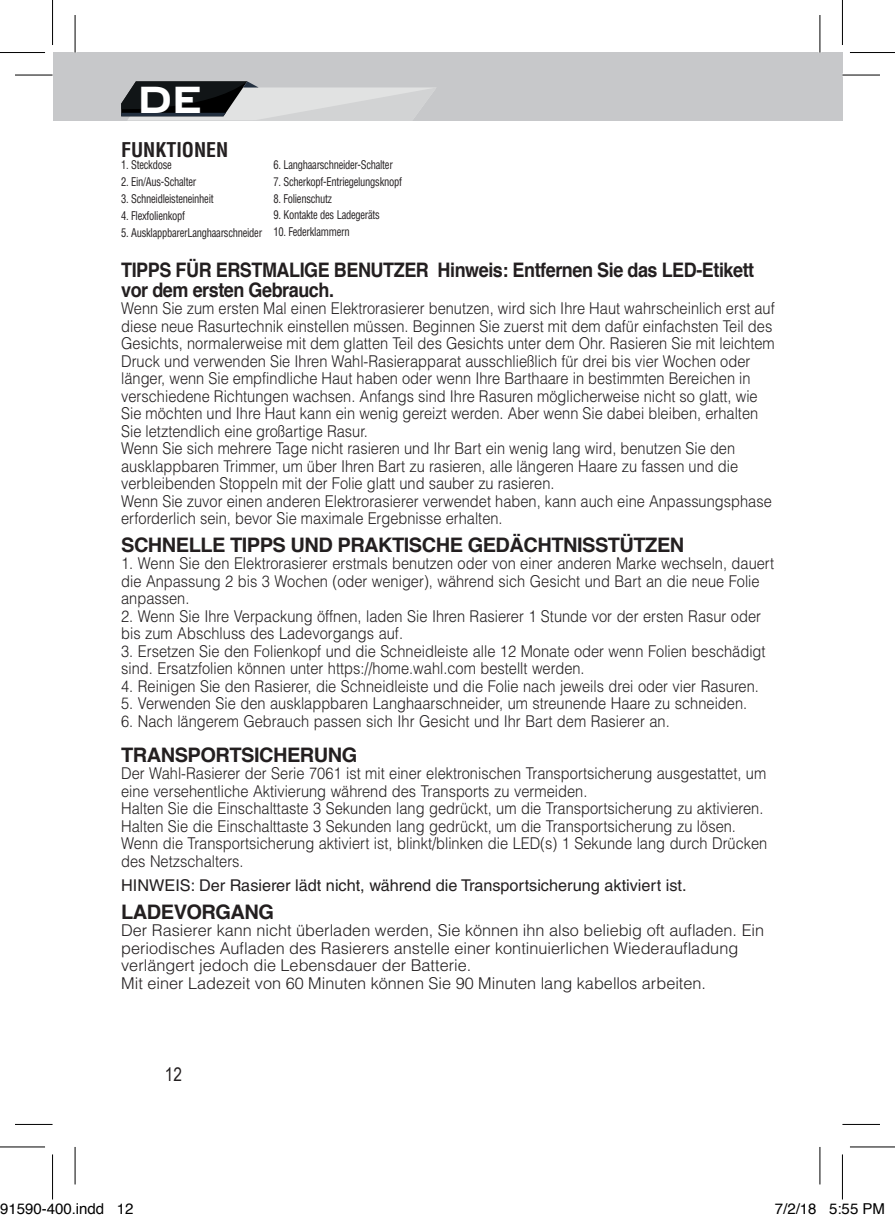
<style>
.page{position:relative;width:895px;height:1222px;background:#fff}
.page>*{position:absolute;margin:0;border:0;box-sizing:border-box;transform-origin:0 0}
.t1{font:700 37.5px "Bank Gothic";color:#fff}
.t2{font:700 20px/20px "Helvetica";letter-spacing:-.025em;color:#231f20;scale:.9 1}
.t3{font:700 20px "Helvetica";letter-spacing:-.025em;color:#231f20}
.t4{font:700 condensed 19.75px "Helvetica LT Std";color:#231f20}
.t5{font:18.75px "Arial Narrow";color:#231f20}
.t6{font:300 16.25px/17.5px "Helvetica LT Std";color:#231f20;scale:.9 1}
.t7{font:300 16.25px/17.5px "Helvetica LT Std";color:#231f20}
.t8{font:16.25px "Helvetica LT Std";color:#231f20}
.t9{font:15px "Helvetica";color:#000}
.t10{font:condensed 11.75px "Helvetica LT Std";letter-spacing:-.025em;color:#231f20;scale:.9 1}
</style>
<div class="page">
<div style="left:54px;top:52px;width:788px;height:69px;background:#c7c8ca"></div>
<svg style="left:121px;top:81px;width:315px;height:39px"></svg>
<svg style="left:15px;top:74px;width:37px;height:1px"></svg>
<svg style="left:842px;top:73px;width:37px;height:4px"></svg>
<svg style="left:73px;top:15px;width:4px;height:38px"></svg>
<svg style="left:74px;top:1147px;width:1px;height:37px"></svg>
<hr style="left:818px;top:15px;width:3px;height:38px;background:#fff">
<hr style="left:15px;top:75px;width:37px;height:1px;background:#000">
<hr style="left:842px;top:75px;width:37px;height:1px;background:#000">
<hr style="left:15px;top:1123px;width:37px;height:1px;background:#000">
<hr style="left:842px;top:1123px;width:37px;height:1px;background:#000">
<hr style="left:75px;top:15px;width:1px;height:38px;background:#000">
<hr style="left:75px;top:1146px;width:1px;height:38px;background:#000">
<hr style="left:819px;top:15px;width:1px;height:38px;background:#000">
<hr style="left:819px;top:1146px;width:1px;height:38px;background:#000">
<hr style="left:0;top:52px;width:45px;height:1px;background:#000">
<hr style="left:849px;top:52px;width:45px;height:1px;background:#000">
<hr style="left:0;top:1146px;width:45px;height:1px;background:#000">
<hr style="left:849px;top:1146px;width:45px;height:1px;background:#000">
<hr style="left:52px;top:0;width:1px;height:45px;background:#000">
<hr style="left:52px;top:1154px;width:1px;height:45px;background:#000">
<hr style="left:841px;top:0;width:1px;height:45px;background:#000">
<hr style="left:841px;top:1154px;width:1px;height:45px;background:#000">
<h1 class="t1" style="left:138px;top:77px;width:66px">DE</h1>
<p class="t4" style="left:121px;top:137px;width:108px">FUNKTIONEN</p>
<p class="t10" style="left:121px;top:158px;width:58px">1. Steckdose</p>
<p class="t10" style="left:121px;top:175px;width:85px">2. Ein/Aus-Schalter</p>
<p class="t10" style="left:121px;top:191px;width:104px">3. Schneidleisteneinheit</p>
<p class="t10" style="left:121px;top:208px;width:72px">4. Flexfolienkopf</p>
<p class="t10" style="left:121px;top:225px;width:158px">5. AusklappbarerLanghaarschneider</p>
<p class="t10" style="left:273px;top:157px;width:134px">6. Langhaarschneider-Schalter</p>
<p class="t10" style="left:273px;top:174px;width:144px">7. Scherkopf-Entriegelungsknopf</p>
<p class="t10" style="left:273px;top:191px;width:67px">8. Folienschutz</p>
<p class="t10" style="left:273px;top:208px;width:120px">9. Kontakte des Ladegeräts</p>
<p class="t10" style="left:273px;top:225px;width:86px">10. Federklammern</p>
<p class="t2" style="left:121px;top:260px;width:704px">TIPPS FÜR ERSTMALIGE BENUTZER Hinweis: Entfernen Sie das LED-Etikett vor dem ersten Gebrauch.</p>
<p class="t6" style="left:121px;top:299px;width:727px">Wenn Sie zum ersten Mal einen Elektrorasierer benutzen, wird sich Ihre Haut wahrscheinlich erst auf diese neue Rasurtechnik einstellen müssen. Beginnen Sie zuerst mit dem dafür einfachsten Teil des Gesichts, normalerweise mit dem glatten Teil des Gesichts unter dem Ohr. Rasieren Sie mit leichtem Druck und verwenden Sie Ihren Wahl-Rasierapparat ausschließlich für drei bis vier Wochen oder länger, wenn Sie empfindliche Haut haben oder wenn Ihre Barthaare in bestimmten Bereichen in verschiedene Richtungen wachsen. Anfangs sind Ihre Rasuren möglicherweise nicht so glatt, wie Sie möchten und Ihre Haut kann ein wenig gereizt werden. Aber wenn Sie dabei bleiben, erhalten Sie letztendlich eine großartige Rasur.<br>Wenn Sie sich mehrere Tage nicht rasieren und Ihr Bart ein wenig lang wird, benutzen Sie den ausklappbaren Trimmer, um über Ihren Bart zu rasieren, alle längeren Haare zu fassen und die verbleibenden Stoppeln mit der Folie glatt und sauber zu rasieren.<br>Wenn Sie zuvor einen anderen Elektrorasierer verwendet haben, kann auch eine Anpassungsphase erforderlich sein, bevor Sie maximale Ergebnisse erhalten.</p>
<p class="t3" style="left:121px;top:528px;width:564px">SCHNELLE TIPPS UND PRAKTISCHE GEDÄCHTNISSTÜTZEN</p>
<p class="t6" style="left:121px;top:554px;width:726px">1. Wenn Sie den Elektrorasierer erstmals benutzen oder von einer anderen Marke wechseln, dauert die Anpassung 2 bis 3 Wochen (oder weniger), während sich Gesicht und Bart an die neue Folie anpassen.</p>
<p class="t6" style="left:121px;top:607px;width:712px">2. Wenn Sie Ihre Verpackung öffnen, laden Sie Ihren Rasierer 1 Stunde vor der ersten Rasur oder bis zum Abschluss des Ladevorgangs auf.</p>
<p class="t6" style="left:121px;top:642px;width:717px">3. Ersetzen Sie den Folienkopf und die Schneidleiste alle 12 Monate oder wenn Folien beschädigt sind. Ersatzfolien können unter https://home.wahl.com bestellt werden.</p>
<p class="t6" style="left:121px;top:677px;width:709px">4. Reinigen Sie den Rasierer, die Schneidleiste und die Folie nach jeweils drei oder vier Rasuren.</p>
<p class="t6" style="left:121px;top:694px;width:696px">5. Verwenden Sie den ausklappbaren Langhaarschneider, um streunende Haare zu schneiden.</p>
<p class="t6" style="left:121px;top:712px;width:610px">6. Nach längerem Gebrauch passen sich Ihr Gesicht und Ihr Bart dem Rasierer an.</p>
<p class="t3" style="left:121px;top:738px;width:237px">TRANSPORTSICHERUNG</p>
<p class="t6" style="left:121px;top:764px;width:719px">Der Wahl-Rasierer der Serie 7061 ist mit einer elektronischen Transportsicherung ausgestattet, um eine versehentliche Aktivierung während des Transports zu vermeiden.<br>Halten Sie die Einschalttaste 3 Sekunden lang gedrückt, um die Transportsicherung zu aktivieren.<br>Halten Sie die Einschalttaste 3 Sekunden lang gedrückt, um die Transportsicherung zu lösen.<br>Wenn die Transportsicherung aktiviert ist, blinkt/blinken die LED(s) 1 Sekunde lang durch Drücken des Netzschalters.</p>
<p class="t8" style="left:121px;top:876px;width:566px">HINWEIS: Der Rasierer lädt nicht, während die Transportsicherung aktiviert ist.</p>
<p class="t3" style="left:121px;top:895px;width:154px">LADEVORGANG</p>
<p class="t7" style="left:121px;top:921px;width:644px">Der Rasierer kann nicht überladen werden, Sie können ihn also beliebig oft aufladen. Ein periodisches Aufladen des Rasierers anstelle einer kontinuierlichen Wiederaufladung verlängert jedoch die Lebensdauer der Batterie.<br>Mit einer Ladezeit von 60 Minuten können Sie 90 Minuten lang kabellos arbeiten.</p>
<p class="t5" style="left:165px;top:1060px;width:19px">12</p>
<p class="t9" style="left:0;top:1197px;width:135px">91590-400.indd 12</p>
<p class="t9" style="left:774px;top:1197px;width:112px">7/2/18 5:55 PM</p>
</div>
